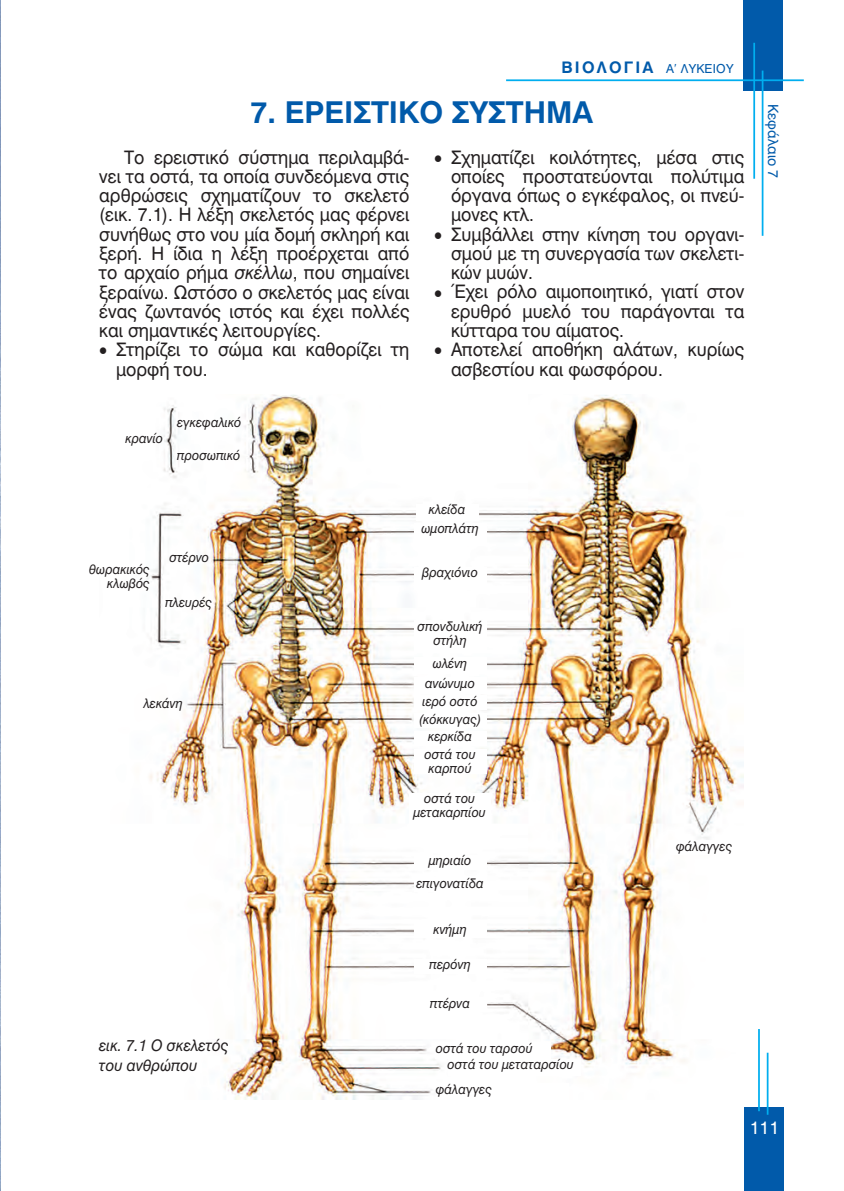
<style>
.page{position:relative;width:844px;height:1191px;background:#fff}
.page>*{position:absolute;margin:0;border:0;box-sizing:border-box;transform-origin:0 0}
.t1{font:700 29.75px "UB Helvetica";color:#015aaa}
.t2{font:18.38px/19.2px "UB Helvetica";color:#231f20;text-align:justify;scale:.95 1}
.t3{font:17.5px "UB Helvetica";color:#fff}
.t4{font:italic 15.75px/19.2px "UB Helvetica";color:#231f20;scale:.95 1}
.t5{font:700 15.75px "UB Helvetica";letter-spacing:.14em;color:#015aaa}
.t6{font:14px "UB Helvetica";color:#015aaa}
.t7{font:italic 13.12px/14px "UB Helvetica";color:#231f20;text-align:center;scale:.95 1}
.s1{font-weight:400;font-size:12.25px}
.s2{font-family:"Apollonia";font-weight:400;font-style:italic;font-size:12.25px}
.s3{font-style:italic}
</style>
<div class="page">
<div style="left:743px;top:0;width:40px;height:91px;background:#015aaa"></div>
<hr style="left:762px;top:71px;width:1px;height:165px;background:#00aeef">
<hr style="left:753px;top:43px;width:2px;height:136px;background:#00aeef">
<hr style="left:506px;top:79px;width:298px;height:2px;background:#00aeef">
<div style="left:744px;top:1107px;width:40px;height:84px;background:#015aaa"></div>
<hr style="left:758px;top:1029px;width:2px;height:82px;background:#00aeef">
<hr style="left:767px;top:1052px;width:1px;height:62px;background:#00aeef">
<img style="left:0;top:1px;width:1px;height:1189px">
<img style="left:147px;top:394px;width:597px;height:705px">
<div style="left:416px;top:504px;width:62px;height:16px;background:#fff"></div>
<div style="left:414px;top:523px;width:72px;height:23px;background:#fff"></div>
<div style="left:414px;top:566px;width:72px;height:23px;background:#fff"></div>
<div style="left:414px;top:657px;width:72px;height:17px;background:#fff"></div>
<div style="left:414px;top:677px;width:72px;height:17px;background:#fff"></div>
<div style="left:414px;top:695px;width:72px;height:15px;background:#fff"></div>
<div style="left:414px;top:713px;width:72px;height:15px;background:#fff"></div>
<div style="left:414px;top:855px;width:72px;height:14px;background:#fff"></div>
<div style="left:414px;top:877px;width:72px;height:15px;background:#fff"></div>
<div style="left:414px;top:923px;width:72px;height:15px;background:#fff"></div>
<div style="left:414px;top:958px;width:72px;height:15px;background:#fff"></div>
<div style="left:414px;top:997px;width:72px;height:15px;background:#fff"></div>
<div style="left:668px;top:840px;width:72px;height:15px;background:#fff"></div>
<div style="left:436px;top:1042px;width:115px;height:17px;background:#fff"></div>
<div style="left:448px;top:1058px;width:132px;height:17px;background:#fff"></div>
<div style="left:436px;top:1083px;width:133px;height:17px;background:#fff"></div>
<div style="left:414px;top:731px;width:72px;height:14px;background:#fff"></div>
<div style="left:414px;top:748px;width:72px;height:25px;background:#fff"></div>
<div style="left:409px;top:793px;width:81px;height:34px;background:#fff"></div>
<div style="left:414px;top:620px;width:72px;height:32px;background:#fff"></div>
<p class="t5" style="left:561px;top:58px;width:174px">ΒIOΛΟΓΙΑ <span class="s1">Α</span><span class="s2">'</span> <span class="s1">ΛΥΚΕΙΟΥ</span></p>
<h1 class="t1" style="left:250px;top:94px;width:344px">7. ΕΡΕΙΣΤΙΚΟ ΣΥΣΤΗΜΑ</h1>
<p class="t2" style="left:99px;top:147px;width:328px;text-indent:25px">Το ερειστικό σύστημα περιλαμβά&shy;νει τα οστά, τα οποία συνδεόμενα στις αρθρώσεις σχηματίζουν το σκελετό (εικ. 7.1). Η λέξη σκελετός μας φέρνει συνήθως στο νου μία δομή σκληρή και ξερή. Η ίδια η λέξη προέρχεται από το αρχαίο ρήμα <span class="s3">σκέλλω</span>, που σημαίνει ξεραίνω. Ωστόσο ο σκελετός μας είναι ένας ζωντανός ιστός και έχει πολλές και σημαντικές λειτουργίες.</p>
<p class="t2" style="left:116px;top:340px;width:310px;text-indent:-17px">• Στηρίζει το σώμα και καθορίζει τη μορφή του.</p>
<p class="t7" style="left:126px;top:431px;width:41px">κρανίο</p>
<p class="t7" style="left:177px;top:415px;width:69px">εγκεφαλικό</p>
<p class="t7" style="left:177px;top:448px;width:68px">προσωπικό</p>
<p class="t2" style="left:451px;top:147px;width:310px;text-indent:-17px">• Σχηματίζει κοιλότητες, μέσα στις οποίες προστατεύονται πολύτιμα όργανα όπως ο εγκέφαλος, οι πνεύ&shy;μονες κτλ.</p>
<p class="t2" style="left:451px;top:224px;width:310px;text-indent:-17px">• Συμβάλλει στην κίνηση του οργανι&shy;σμού με τη συνεργασία των σκελετι&shy;κών μυών.</p>
<p class="t2" style="left:451px;top:282px;width:310px;text-indent:-17px">• Έχει ρόλο αιμοποιητικό, γιατί στον ερυθρό μυελό του παράγονται τα κύτταρα του αίματος.</p>
<p class="t2" style="left:451px;top:340px;width:310px;text-indent:-17px">• Αποτελεί αποθήκη αλάτων, κυρίως ασβεστίου και φωσφόρου.</p>
<p class="t7" style="left:89px;top:562px;width:65px;text-align:right">θωρακικός κλωβός</p>
<p class="t7" style="left:169px;top:550px;width:43px">στέρνο</p>
<p class="t7" style="left:165px;top:595px;width:51px">πλευρές</p>
<p class="t7" style="left:144px;top:696px;width:43px">λεκάνη</p>
<p class="t7" style="left:421px;top:500px;width:62px;line-height:19.1px">κλείδα ωμοπλάτη</p>
<p class="t7" style="left:422px;top:565px;width:60px">βραχιόνιο</p>
<p class="t7" style="left:418px;top:619px;width:70px">σπονδυλική στήλη</p>
<p class="t7" style="left:425px;top:653px;width:54px;line-height:19.8px">ωλένη ανώνυμο</p>
<p class="t7" style="left:419px;top:692px;width:67px;line-height:17.8px;text-align:left">ιερό οστό (κόκκυγας)</p>
<p class="t7" style="left:425px;top:727px;width:55px;line-height:17.8px;text-align:left">κερκίδα οστά του</p>
<p class="t7" style="left:429px;top:761px;width:47px">καρπού</p>
<p class="t7" style="left:413px;top:791px;width:78px">οστά του μετακαρπίου</p>
<p class="t7" style="left:416px;top:849px;width:73px;line-height:22.1px">μηριαίο επιγονατίδα</p>
<p class="t7" style="left:433px;top:921px;width:37px">κνήμη</p>
<p class="t7" style="left:429px;top:957px;width:45px">περόνη</p>
<p class="t7" style="left:430px;top:995px;width:44px">πτέρνα</p>
<p class="t4" style="left:99px;top:1036px;width:138px">εικ. 7.1 Ο σκελετός του ανθρώπου</p>
<p class="t7" style="left:448px;top:1039px;width:134px;line-height:16.6px;text-align:left;text-indent:-12px">οστά του ταρσού<br>οστά του μεταταρσίου</p>
<p class="t7" style="left:436px;top:1082px;width:61px">φάλαγγες</p>
<p class="t7" style="left:676px;top:839px;width:61px">φάλαγγες</p>
<p class="t6" style="left:781px;top:104px;width:75px;rotate:90deg">Κεφάλαιο 7</p>
<p class="t3" style="left:749px;top:1117px;width:31px">111</p>
</div>
